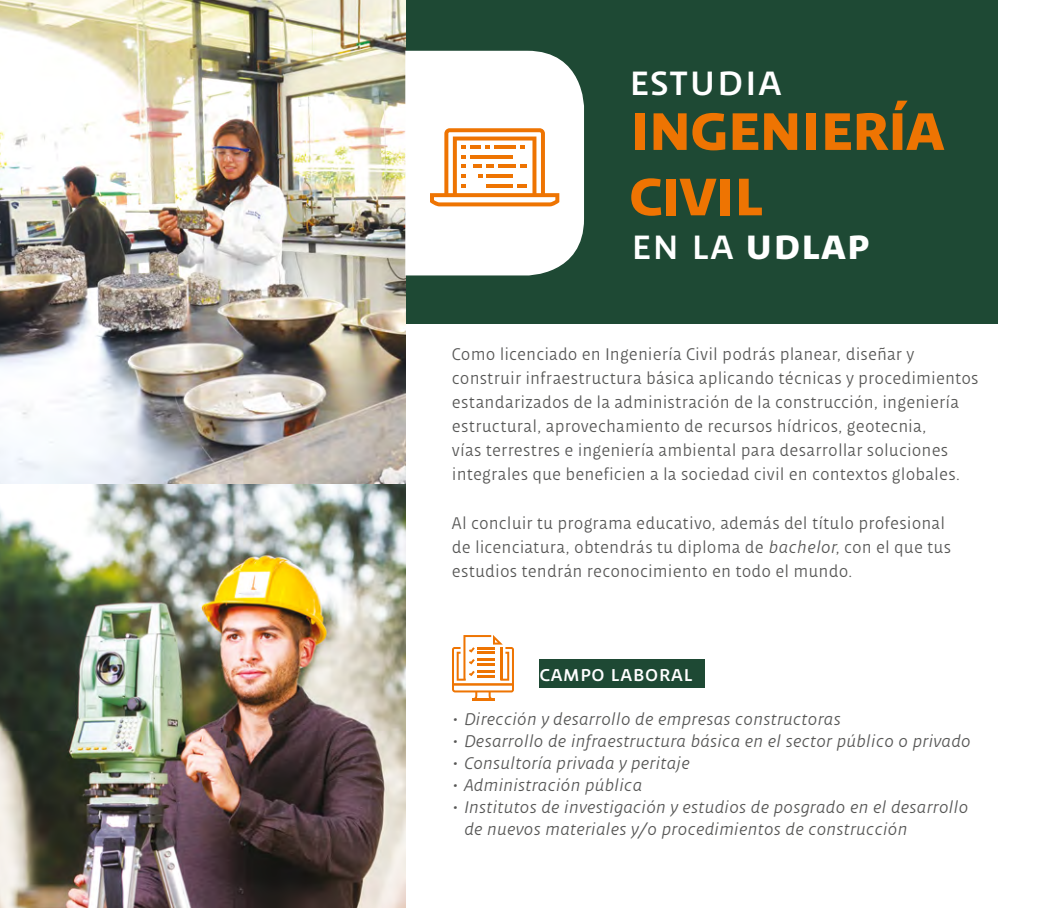
<style>
.page{position:relative;width:1049px;height:908px;background:#fff}
.page>*{position:absolute;margin:0;border:0;box-sizing:border-box;transform-origin:0 0}
.t1{font:700 67.6px/65.4px "Udlap Text Sc";letter-spacing:-.05em;color:#ee7402}
.t2{font:700 43.2px "Udlap Text Sc";color:#fff}
.t3{font:43.2px "Udlap Text Sc";color:#fff}
.t4{font:22px "Udlap Text Sc";color:#fff}
.t5{font:300 18px/24px "Udlap Text";letter-spacing:.01em;color:#575756}
.t6{font:italic 300 18px/22px "Udlap Text";color:#575756}
.s1{font-weight:400}
.s2{font-style:italic}
</style>
<div class="page">
<div style="left:403px;top:0;width:595px;height:323px;background:#1e4934"></div>
<div style="left:539px;top:659px;width:165px;height:29px;background:#1e4934"></div>
<img style="left:0;top:0;width:405px;height:907px">
<div style="left:405px;top:51px;width:179px;height:224px;background:#fff"></div>
<svg style="left:430px;top:128px;width:129px;height:78px;background:#f9cea6"></svg>
<svg style="left:452px;top:635px;width:62px;height:64px"></svg>
<h2 class="t3" style="left:628px;top:56px;width:155px">estudia</h2>
<h1 class="t1" style="left:628px;top:96px;width:318px">ingeniería civil</h1>
<h2 class="t2" style="left:630px;top:219px;width:241px"><span class="s1">en la</span> udlap</h2>
<p class="t5" style="left:452px;top:342px;width:528px">Como licenciado en Ingeniería Civil podrás planear, diseñar y construir infraestructura básica aplicando técnicas y procedimientos estandarizados de la administración de la construcción, ingeniería estructural, aprovechamiento de recursos hídricos, geotecnia,<br>vías terrestres e ingeniería ambiental para desarrollar soluciones integrales que beneficien a la sociedad civil en contextos globales.</p>
<p class="t5" style="left:452px;top:510px;width:501px">Al concluir tu programa educativo, además del título profesional de licenciatura, obtendrás tu diploma de <span class="s2">bachelor</span>, con el que tus estudios tendrán reconocimiento en todo el mundo.</p>
<p class="t4" style="left:539px;top:660px;width:155px">campo laboral</p>
<p class="t6" style="left:452px;top:708px;width:389px">• Dirección y desarrollo de empresas constructoras</p>
<p class="t6" style="left:452px;top:730px;width:520px">• Desarrollo de infraestructura básica en el sector público o privado</p>
<p class="t6" style="left:452px;top:752px;width:239px">• Consultoría privada y peritaje</p>
<p class="t6" style="left:452px;top:774px;width:191px">• Administración pública</p>
<p class="t6" style="left:463px;top:796px;width:506px;text-indent:-11px">• Institutos de investigación y estudios de posgrado en el desarrollo de nuevos materiales y/o procedimientos de construcción</p>
</div>
